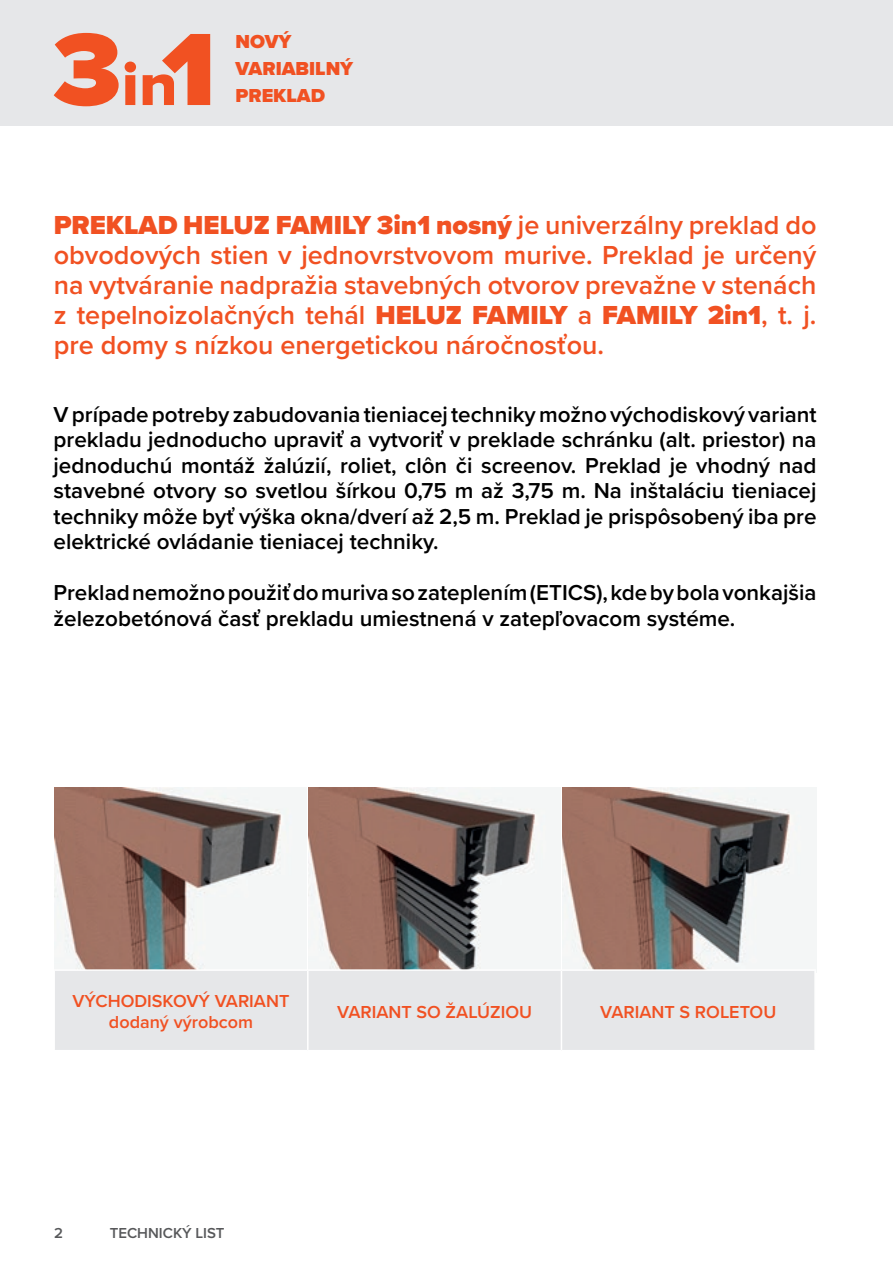
<style>
.page{position:relative;width:893px;height:1263px;background:#fff}
.page>*{position:absolute;margin:0;border:0;box-sizing:border-box;transform-origin:0 0}
.t1{font:600 27px/30px "Proxima Nova";color:#f15122;text-align:justify}
.t2{font:600 22.35px/25.5px "Proxima Nova";color:#000;text-align:justify}
.t3{font:900 19.5px/27px "Proxima Nova";color:#f15122}
.t4{font:600 18px/21.6px "Proxima Nova";color:#f15122;text-align:center}
.t5{font:600 15px "Proxima Nova";color:#57585a}
.s1{font-weight:900}
</style>
<div class="page">
<img style="left:54px;top:787px;width:253px;height:182px">
<img style="left:309px;top:787px;width:507px;height:182px">
<div style="left:55px;top:971px;width:759px;height:79px;background:#e6e7e9"></div>
<hr style="left:307px;top:971px;width:2px;height:79px;background:#fff">
<hr style="left:561px;top:971px;width:1px;height:79px;background:#fff">
<div style="left:0;top:0;width:893px;height:125px;background:#e6e7e9"></div>
<svg style="left:54px;top:33px;width:65px;height:73px"></svg>
<svg style="left:125px;top:62px;width:11px;height:43px"></svg>
<svg style="left:143px;top:34px;width:67px;height:71px"></svg>
<p class="t3" style="left:236px;top:28px;width:119px">NOVÝ<br>VARIABILNÝ<br>PREKLAD</p>
<p class="t1" style="left:54px;top:210px;width:764px"><span class="s1">PREKLAD HELUZ FAMILY 3in1 nosný</span> je univerzálny preklad do obvodových stien v jednovrstvovom murive. Preklad je určený na vytváranie nadpražia stavebných otvorov prevažne v stenách z tepelnoizolačných tehál <span class="s1">HELUZ FAMILY</span> a <span class="s1">FAMILY 2in1</span>, t. j. pre domy s nízkou energetickou náročnosťou.</p>
<p class="t2" style="left:54px;top:401px;width:765px">V prípade potreby zabudovania tieniacej techniky možno východiskový variant prekladu jednoducho upraviť a vytvoriť v preklade schránku (alt. priestor) na jednoduchú montáž žalúzií, roliet, clôn či screenov. Preklad je vhodný nad stavebné otvory so svetlou šírkou 0,75 m až 3,75 m. Na inštaláciu tieniacej techniky môže byť výška okna/dverí až 2,5 m. Preklad je prispôsobený iba pre elektrické ovládanie tieniacej techniky.</p>
<p class="t2" style="left:54px;top:579px;width:764px">Preklad nemožno použiť do muriva so zateplením (ETICS), kde by bola vonkajšia železobetónová časť prekladu umiestnená v zatepľovacom systéme.</p>
<p class="t4" style="left:73px;top:989px;width:218px">VÝCHODISKOVÝ VARIANT dodaný výrobcom</p>
<p class="t4" style="left:337px;top:1000px;width:196px">VARIANT SO ŽALÚZIOU</p>
<p class="t4" style="left:600px;top:1000px;width:178px">VARIANT S ROLETOU</p>
<p class="t5" style="left:54px;top:1222px;width:10px">2</p>
<p class="t5" style="left:110px;top:1222px;width:116px">TECHNICKÝ LIST</p>
</div>
